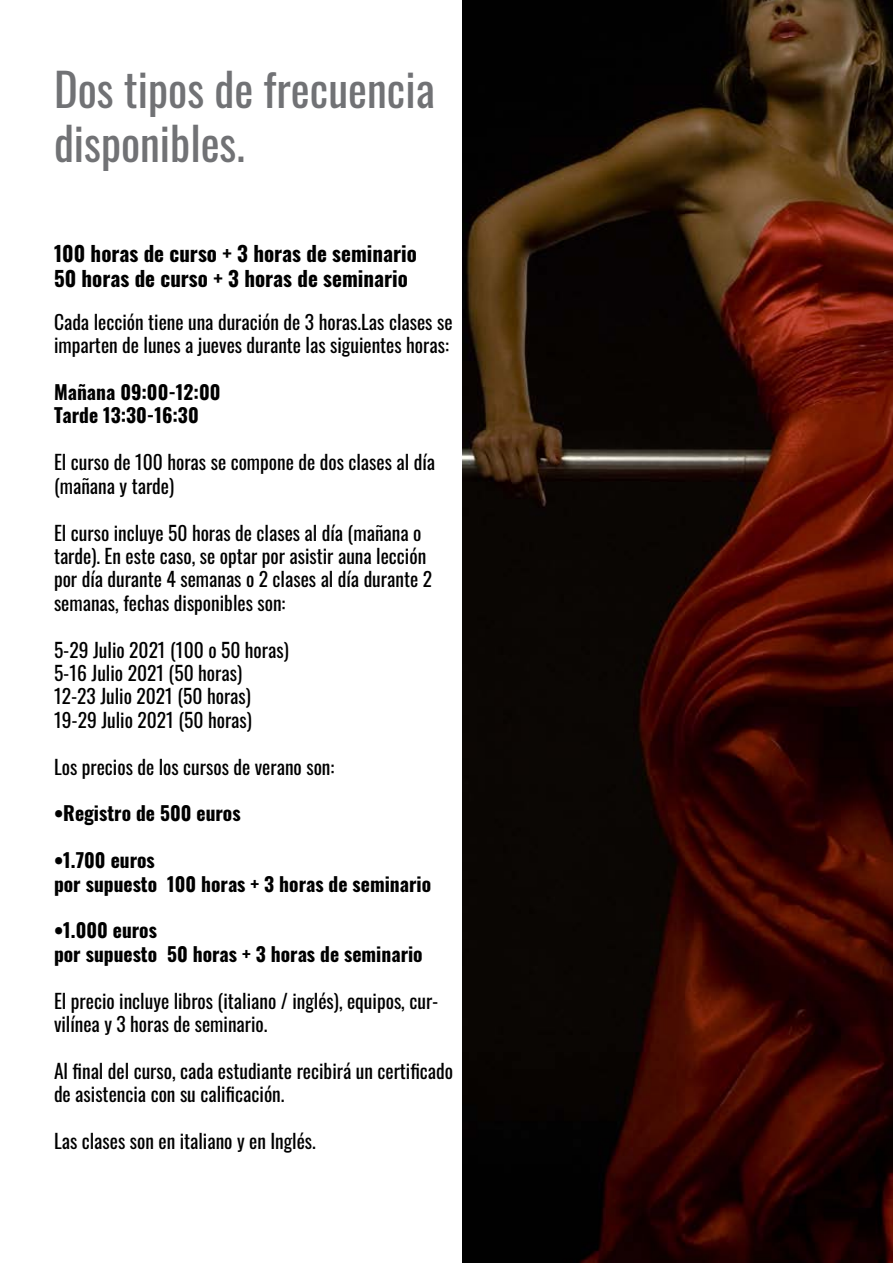
<style>
.page{position:relative;width:893px;height:1263px;background:#fff}
.page>*{position:absolute;margin:0;border:0;box-sizing:border-box;transform-origin:0 0}
.t1{font:45px/54px "Oswald";color:#717275}
.t2{font:700 21px/25.2px "Oswald";color:#000}
.t3{font:19.5px/23.4px "Oswald";color:#000}
.t4{font:700 19.5px/23.4px "Oswald";color:#000}
</style>
<div class="page">
<img style="left:462px;top:0;width:431px;height:1263px">
<h1 class="t1" style="left:54px;top:58px;width:382px">Dos tipos de frecuencia disponibles.</h1>
<p class="t2" style="left:54px;top:239px;width:364px">100 horas de curso + 3 horas de seminario<br>50 horas de curso + 3 horas de seminario</p>
<p class="t3" style="left:54px;top:308px;width:400px">Cada lección tiene una duración de 3 horas.Las clases se imparten de lunes a jueves durante las siguientes horas:</p>
<p class="t4" style="left:54px;top:378px;width:168px">Mañana 09:00-12:00<br>Tarde 13:30-16:30</p>
<p class="t3" style="left:54px;top:449px;width:382px">El curso de 100 horas se compone de dos clases al día (mañana y tarde)</p>
<p class="t3" style="left:54px;top:519px;width:379px">El curso incluye 50 horas de clases al día (mañana o tarde). En este caso, se optar por asistir auna lección por día durante 4 semanas o 2 clases al día durante 2 semanas, fechas disponibles son:</p>
<p class="t3" style="left:54px;top:636px;width:236px">5-29 Julio 2021 (100 o 50 horas)<br>5-16 Julio 2021 (50 horas)<br>12-23 Julio 2021 (50 horas)<br>19-29 Julio 2021 (50 horas)</p>
<p class="t3" style="left:54px;top:753px;width:282px">Los precios de los cursos de verano son:</p>
<p class="t4" style="left:54px;top:800px;width:188px">•Registro de 500 euros</p>
<p class="t4" style="left:54px;top:846px;width:379px">•1.700 euros<br>por supuesto 100 horas + 3 horas de seminario</p>
<p class="t4" style="left:54px;top:917px;width:370px">•1.000 euros<br>por supuesto 50 horas + 3 horas de seminario</p>
<p class="t3" style="left:54px;top:987px;width:386px">El precio incluye libros (italiano / inglés), equipos, cur&shy;vilínea y 3 horas de seminario.</p>
<p class="t3" style="left:54px;top:1057px;width:401px">Al final del curso, cada estudiante recibirá un certificado de asistencia con su calificación.</p>
<p class="t3" style="left:54px;top:1127px;width:263px">Las clases son en italiano y en Inglés.</p>
</div>
